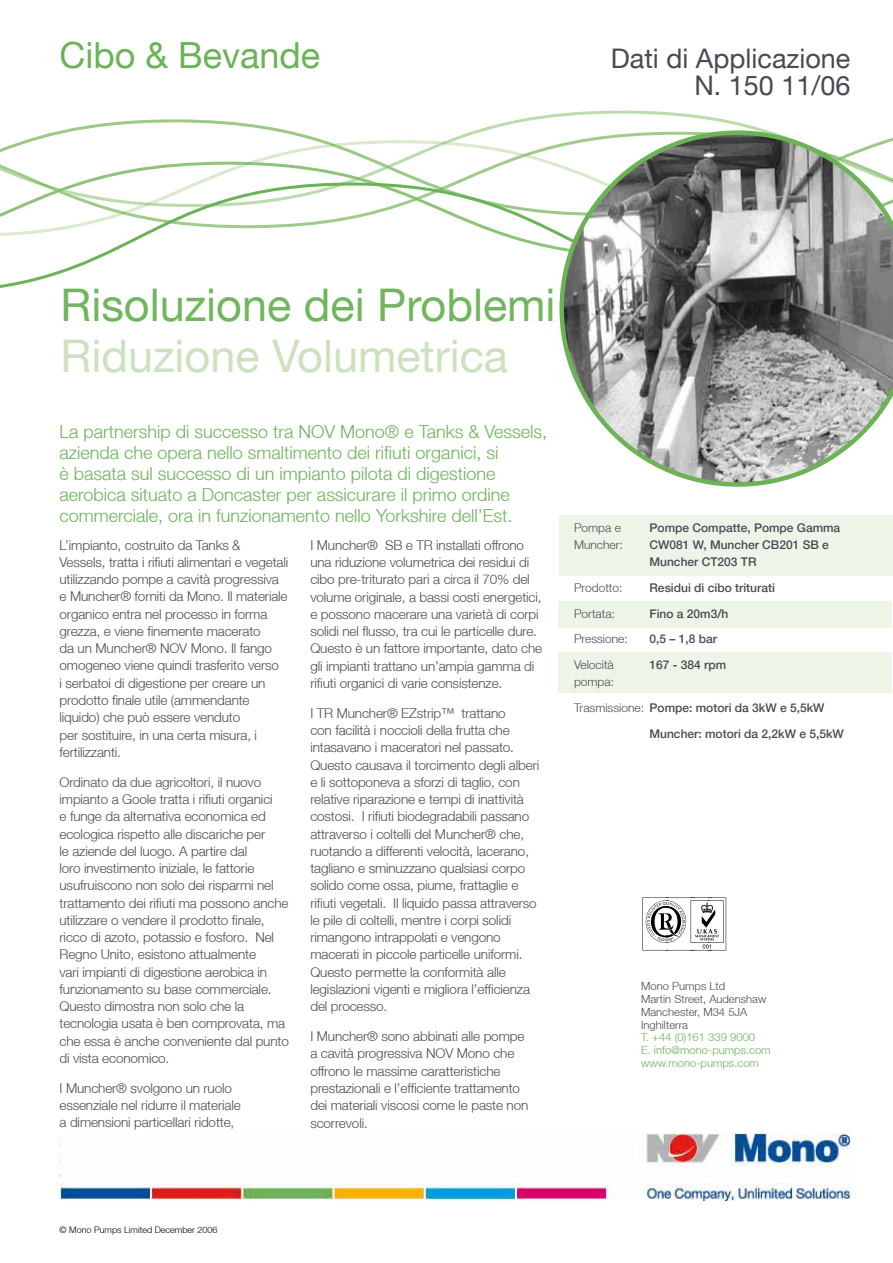
<style>
.page{position:relative;width:893px;height:1263px;background:#fff}
.page>*{position:absolute;margin:0;border:0;box-sizing:border-box;transform-origin:0 0}
.t1{font:57px "Mark 1";color:#000}
.t2{font:45px "Helvetica Neue LT";color:#70b65c}
.t3{font:45px "Helvetica Neue LT";color:#cce2bf}
.t4{font:36px "Helvetica Neue LT";color:#6ab357}
.t5{font:27px/27px "Helvetica Neue LT";color:#494a52;text-align:right}
.t6{font:300 18px/21px "Helvetica Neue LT";color:#6ab357}
.t7{font:300 13.5px/17.2px "Helvetica Neue LT";letter-spacing:-.01em;color:#494a52}
.t8{font:500 12px/25.8px "Helvetica Neue LT";color:#494a52}
.t9{font:300 12px/25.8px "Helvetica Neue LT";color:#494a52}
.t10{font:300 11.25px/12.8px "Helvetica Neue LT";color:#494a52}
.t11{font:300 11.25px/12.8px "Helvetica Neue LT";color:#6ab357}
.t12{font:300 9px "Helvetica Neue LT";color:#000}
</style>
<div class="page">
<div style="left:558px;top:653px;width:333px;height:40px;background:#edf5e8"></div>
<div style="left:558px;top:601px;width:333px;height:27px;background:#edf5e8"></div>
<div style="left:560px;top:514px;width:333px;height:61px;background:#edf5e8"></div>
<svg style="left:0;top:228px;width:559px;height:28px"></svg>
<svg style="left:55px;top:111px;width:711px;height:21px"></svg>
<svg style="left:45px;top:132px;width:505px;height:96px"></svg>
<svg style="left:0;top:142px;width:559px;height:81px"></svg>
<svg style="left:559px;top:130px;width:334px;height:357px"></svg>
<img style="left:61px;top:1133px;width:789px;height:68px">
<h3 class="t4" style="left:60px;top:34px;width:262px">Cibo &amp; Bevande</h3>
<h3 class="t5" style="left:611px;top:45px;width:241px">Dati di Applicazione<br>N. 150 11/06</h3>
<h2 class="t2" style="left:61px;top:278px;width:497px">Risoluzione dei Problemi</h2>
<h2 class="t3" style="left:61px;top:329px;width:449px">Riduzione Volumetrica</h2>
<p class="t6" style="left:60px;top:421px;width:489px">La partnership di successo tra NOV Mono® e Tanks &amp; Vessels, azienda che opera nello smaltimento dei rifiuti organici, si<br>è basata sul successo di un impianto pilota di digestione aerobica situato a Doncaster per assicurare il primo ordine commerciale, ora in funzionamento nello Yorkshire dell’Est.</p>
<p class="t7" style="left:60px;top:536px;width:230px">L’impianto, costruito da Tanks &amp; Vessels, tratta i rifiuti alimentari e vegetali utilizzando pompe a cavità progressiva e Muncher® forniti da Mono. Il materiale organico entra nel processo in forma grezza, e viene finemente macerato<br>da un Muncher® NOV Mono. Il fango omogeneo viene quindi trasferito verso<br>i serbatoi di digestione per creare un prodotto finale utile (ammendante liquido) che può essere venduto<br>per sostituire, in una certa misura, i fertilizzanti.</p>
<p class="t7" style="left:60px;top:773px;width:231px">Ordinato da due agricoltori, il nuovo impianto a Goole tratta i rifiuti organici<br>e funge da alternativa economica ed ecologica rispetto alle discariche per<br>le aziende del luogo. A partire dal<br>loro investimento iniziale, le fattorie usufruiscono non solo dei risparmi nel trattamento dei rifiuti ma possono anche utilizzare o vendere il prodotto finale, ricco di azoto, potassio e fosforo. Nel Regno Unito, esistono attualmente<br>vari impianti di digestione aerobica in funzionamento su base commerciale.<br>Questo dimostra non solo che la tecnologia usata è ben comprovata, ma che essa è anche conveniente dal punto di vista economico.</p>
<p class="t7" style="left:60px;top:1079px;width:183px">I Muncher® svolgono un ruolo essenziale nel ridurre il materiale a dimensioni particellari ridotte,</p>
<p class="t7" style="left:310px;top:536px;width:233px">I Muncher® SB e TR installati offrono una riduzione volumetrica dei residui di cibo pre-triturato pari a circa il 70% del volume originale, a bassi costi energetici, e possono macerare una varietà di corpi solidi nel flusso, tra cui le particelle dure.<br>Questo è un fattore importante, dato che gli impianti trattano un’ampia gamma di rifiuti organici di varie consistenze.</p>
<p class="t7" style="left:310px;top:704px;width:230px">I TR Muncher® EZstrip™ trattano<br>con facilità i noccioli della frutta che intasavano i maceratori nel passato.<br>Questo causava il torcimento degli alberi e li sottoponeva a sforzi di taglio, con relative riparazione e tempi di inattività costosi. I rifiuti biodegradabili passano attraverso i coltelli del Muncher® che, ruotando a differenti velocità, lacerano, tagliano e sminuzzano qualsiasi corpo solido come ossa, piume, frattaglie e rifiuti vegetali. Il liquido passa attraverso le pile di coltelli, mentre i corpi solidi rimangono intrappolati e vengono macerati in piccole particelle uniformi.<br>Questo permette la conformità alle legislazioni vigenti e migliora l’efficienza del processo.</p>
<p class="t7" style="left:310px;top:1027px;width:219px">I Muncher® sono abbinati alle pompe a cavità progressiva NOV Mono che offrono le massime caratteristiche prestazionali e l’efficiente trattamento dei materiali viscosi come le paste non scorrevoli.</p>
<p class="t8" style="left:649px;top:519px;width:192px;line-height:17.2px">Pompe Compatte, Pompe Gamma<br>CW081 W, Muncher CB201 SB e<br>Muncher CT203 TR</p>
<p class="t8" style="left:649px;top:575px;width:127px">Residui di cibo triturati<br>Fino a 20m3/h<br>0,5 – 1,8 bar<br>167 - 384 rpm</p>
<p class="t8" style="left:649px;top:695px;width:196px">Pompe: motori da 3kW e 5,5kW<br>Muncher: motori da 2,2kW e 5,5kW</p>
<p class="t9" style="left:574px;top:518px;width:50px;line-height:17.2px">Pompa e<br>Muncher:</p>
<p class="t9" style="left:574px;top:574px;width:55px">Prodotto:<br>Portata:<br>Pressione:<br>Velocità</p>
<p class="t9" style="left:574px;top:669px;width:72px">pompa:<br>Trasmissione:</p>
<h1 class="t1" style="left:642px;top:897px;width:86px">ABCDEF</h1>
<p class="t10" style="left:641px;top:980px;width:127px">Mono Pumps Ltd<br>Martin Street, Audenshaw<br>Manchester, M34 5JA<br>Inghilterra</p>
<p class="t11" style="left:641px;top:1031px;width:131px">T. +44 (0)161 339 9000<br>E. info@mono-pumps.com www.mono-pumps.com</p>
<p class="t12" style="left:60px;top:1224px;width:160px">© Mono Pumps Limited December 2006</p>
</div>
